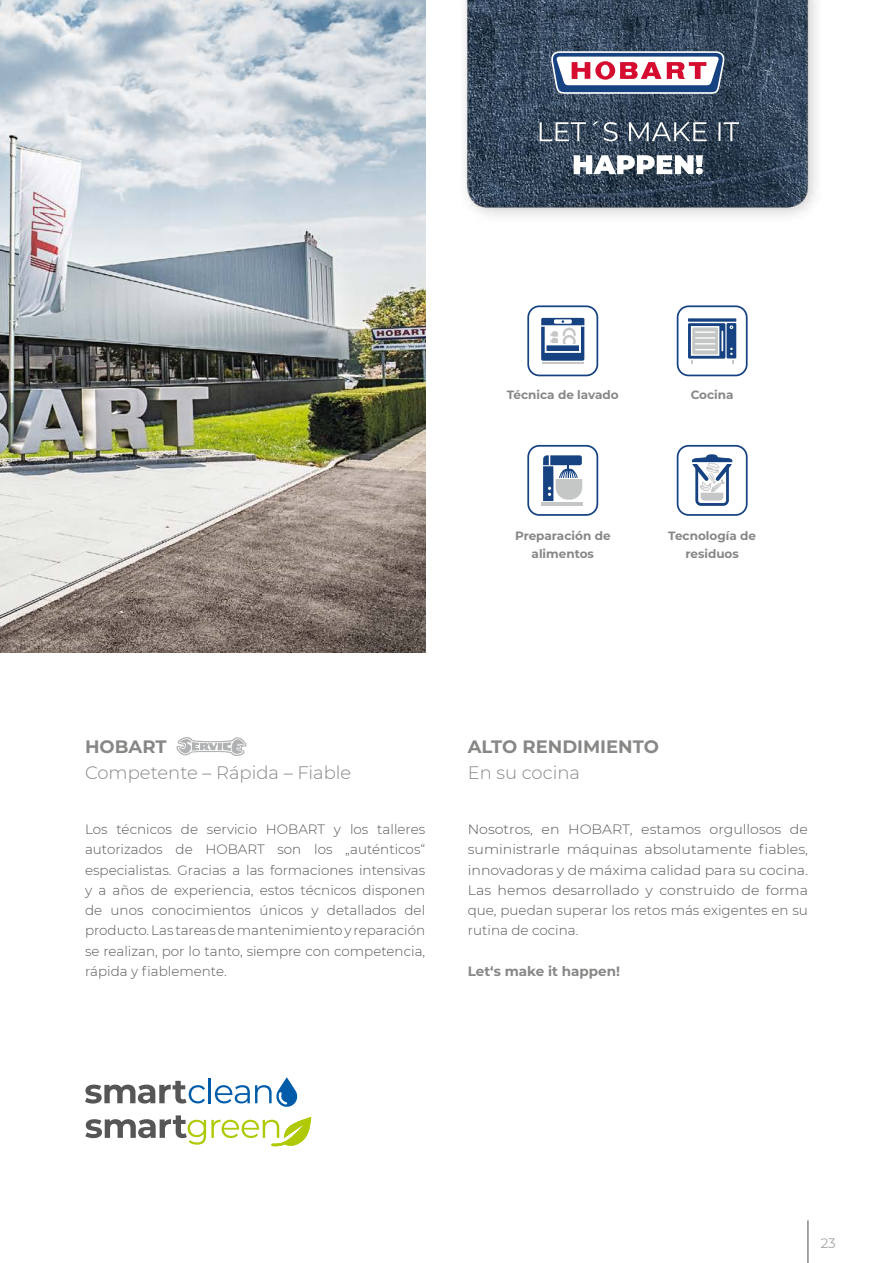
<style>
.page{position:relative;width:893px;height:1263px;background:#fff}
.page>*{position:absolute;margin:0;border:0;box-sizing:border-box;transform-origin:0 0}
.t1{font:300 18px "Montserrat";color:#878786}
.t2{font:700 18px "Montserrat";color:#878786}
.t3{font:300 13.5px/20.2px "Montserrat";color:#565656;text-align:justify}
.t4{font:300 13.5px/20.2px "Montserrat";color:#565656;text-align:justify;scale:1.05 1}
.t5{font:700 13.5px "Montserrat";color:#878786}
.t6{font:300 13.5px "Montserrat";color:#878786}
.t7{font:700 12px/18px "Montserrat";color:#878786;text-align:center}
</style>
<div class="page">
<svg style="left:85px;top:1081px;width:120px;height:22px"></svg>
<hr style="left:208px;top:1078px;width:3px;height:25px;background:#005ca9">
<svg style="left:215px;top:1077px;width:83px;height:30px"></svg>
<svg style="left:85px;top:1115px;width:226px;height:32px"></svg>
<svg style="left:176px;top:737px;width:70px;height:19px"></svg>
<img style="left:0;top:238px;width:425px;height:414px">
<img style="left:0;top:0;width:817px;height:238px">
<svg style="left:551px;top:51px;width:173px;height:43px"></svg>
<svg style="left:574px;top:155px;width:129px;height:19px"></svg>
<svg style="left:540px;top:121px;width:199px;height:20px;background:#5b6978"></svg>
<div style="left:527px;top:305px;width:71px;height:71px;border:2px solid #164282;border-radius:11px"></div>
<hr style="left:542px;top:362px;width:41px;height:2px;background:#c5c6c6">
<svg style="left:541px;top:318px;width:43px;height:43px"></svg>
<div style="left:527px;top:445px;width:71px;height:71px;border:2px solid #164282;border-radius:11px"></div>
<hr style="left:542px;top:502px;width:41px;height:4px;background:#c5c6c6">
<svg style="left:543px;top:455px;width:39px;height:46px"></svg>
<div style="left:677px;top:305px;width:71px;height:71px;border:2px solid #164282;border-radius:11px"></div>
<svg style="left:688px;top:318px;width:48px;height:4px"></svg>
<svg style="left:688px;top:323px;width:48px;height:40px"></svg>
<div style="left:677px;top:445px;width:71px;height:71px;border:2px solid #164282;border-radius:11px"></div>
<svg style="left:691px;top:454px;width:42px;height:52px"></svg>
<hr style="left:807px;top:1220px;width:1px;height:43px;background:#878786">
<p class="t7" style="left:507px;top:385px;width:113px">Técnica de lavado</p>
<p class="t7" style="left:691px;top:385px;width:44px">Cocina</p>
<p class="t7" style="left:515px;top:527px;width:97px">Preparación de alimentos</p>
<p class="t7" style="left:668px;top:527px;width:89px">Tecnología de residuos</p>
<h1 class="t2" style="left:85px;top:734px;width:83px">HOBART</h1>
<h1 class="t1" style="left:85px;top:760px;width:268px">Competente – Rápida – Fiable</h1>
<p class="t3" style="left:85px;top:819px;width:342px">Los técnicos de servicio HOBART y los talleres autorizados de HOBART son los „auténticos“ especialistas. Gracias a las formaciones intensivas y a años de experiencia, estos técnicos disponen de unos conocimientos únicos y detallados del producto. Las tareas de mantenimiento y reparación se realizan, por lo tanto, siempre con competencia, rápida y fiablemente.</p>
<h1 class="t2" style="left:468px;top:734px;width:193px">ALTO RENDIMIENTO</h1>
<h1 class="t1" style="left:468px;top:760px;width:114px">En su cocina</h1>
<p class="t4" style="left:468px;top:819px;width:325px">Nosotros, en HOBART, estamos orgullosos de suministrarle máquinas absolutamente fiables, innovadoras y de máxima calidad para su cocina.<br>Las hemos desarrollado y construido de forma que, puedan superar los retos más exigentes en su rutina de cocina.</p>
<p class="t5" style="left:468px;top:961px;width:154px">Let‘s make it happen!</p>
<p class="t6" style="left:821px;top:1234px;width:17px">23</p>
</div>
